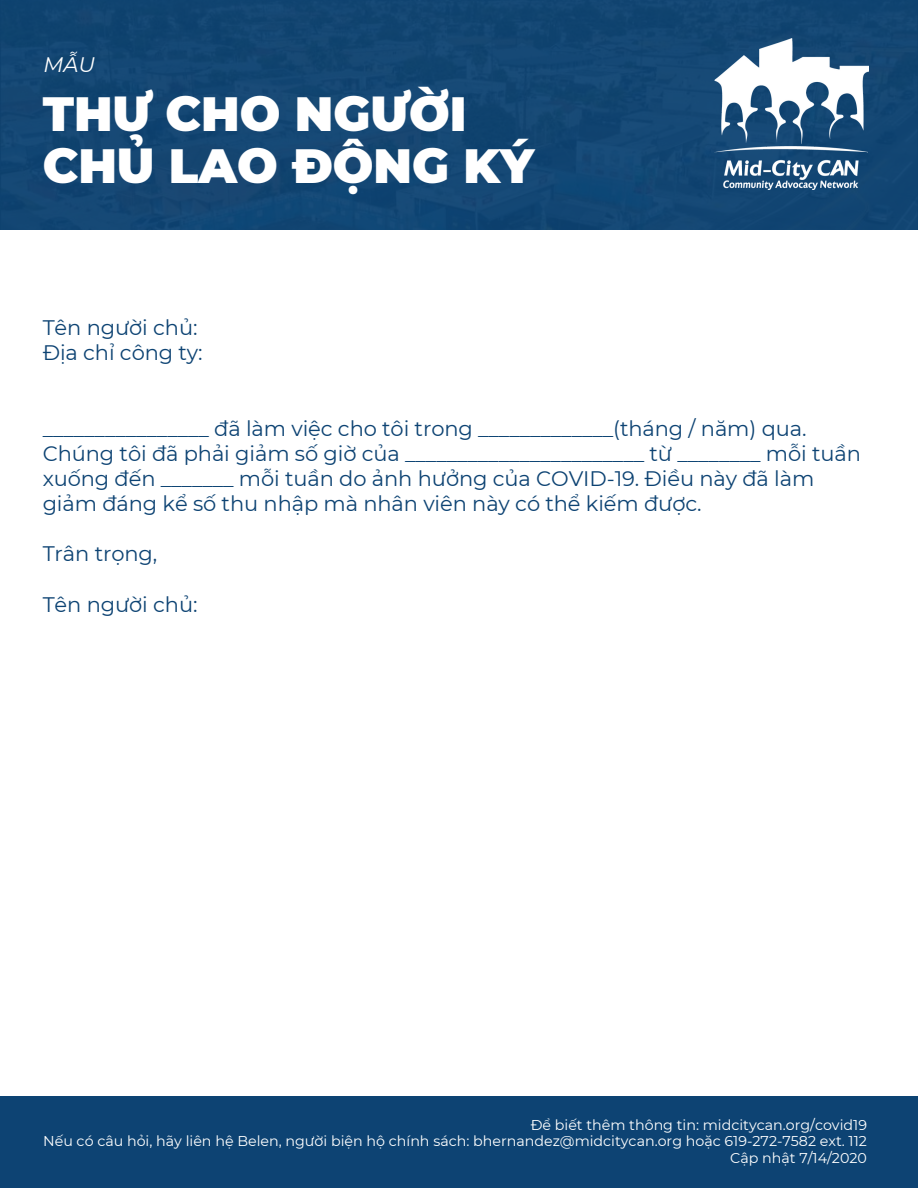
<style>
.page{position:relative;width:918px;height:1188px;background:#fff}
.page>*{position:absolute;margin:0;border:0;box-sizing:border-box;transform-origin:0 0}
.t1{font:900 48px/52.2px "Montserrat";color:#fff}
.t2{font:21px/25.2px "Montserrat";letter-spacing:-.005em;color:#0d4373}
.t3{font:italic 21px "Montserrat";color:#fff}
.t4{font:14.25px/16px "Montserrat";color:#fff;text-align:right}
</style>
<div class="page">
<div style="left:0;top:0;width:918px;height:230px;background:#134672"></div>
<img style="left:715px;top:38px;width:154px;height:151px">
<div style="left:0;top:1096px;width:918px;height:92px;background:#0d4373"></div>
<p class="t3" style="left:43px;top:52px;width:53px">MẪU</p>
<h1 class="t1" style="left:43px;top:88px;width:493px">THƯ CHO NGƯỜI<br>CHỦ LAO ĐỘNG KÝ</h1>
<p class="t2" style="left:43px;top:315px;width:161px">Tên người chủ:<br>Địa chỉ công ty:</p>
<p class="t2" style="left:43px;top:415px;width:820px">________________ đã làm việc cho tôi trong _____________(tháng / năm) qua.<br>Chúng tôi đã phải giảm số giờ của _______________________ từ ________ mỗi tuần xuống đến _______ mỗi tuần do ảnh hưởng của COVID-19. Điều này đã làm giảm đáng kể số thu nhập mà nhân viên này có thể kiếm được.</p>
<p class="t2" style="left:43px;top:541px;width:116px">Trân trọng,</p>
<p class="t2" style="left:43px;top:592px;width:156px">Tên người chủ:</p>
<p class="t4" style="left:43px;top:1117px;width:825px">Để biết thêm thông tin: midcitycan.org/covid19<br>Nếu có câu hỏi, hãy liên hệ Belen, người biện hộ chính sách: bhernandez@midcitycan.org hoặc 619-272-7582 ext. 112<br>Cập nhật 7/14/2020</p>
</div>
